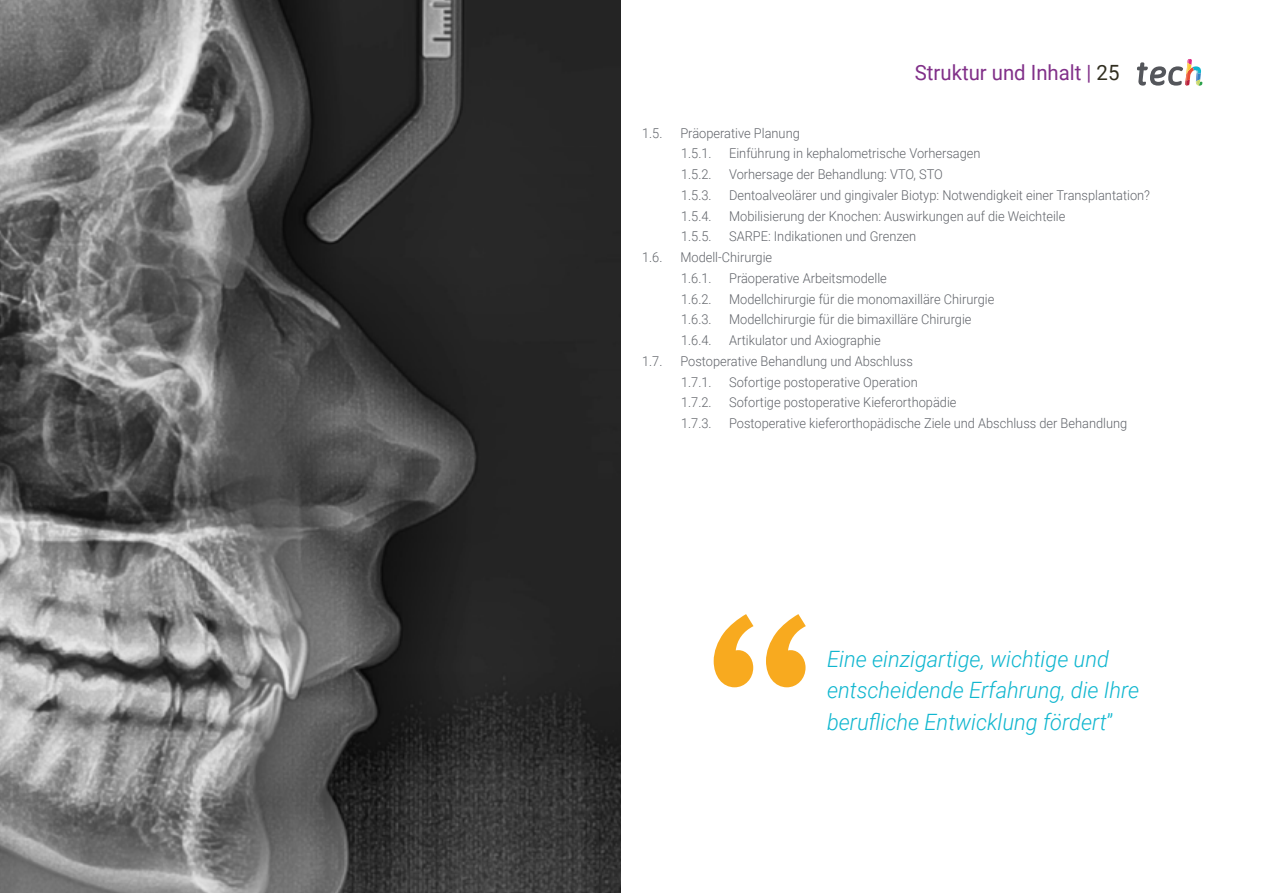
<style>
.page{position:relative;width:1263px;height:893px;background:#fff}
.page>*{position:absolute;margin:0;border:0;box-sizing:border-box;transform-origin:0 0}
.t1{font:italic 300 22.5px/31.5px "Roboto";color:#0fb6cf}
.t2{font:21px "Roboto";color:#813089}
.t3{font:300 13.5px/20.7px "Roboto";color:#61646a;scale:.95 1}
.s1{color:#312e20}
.s2{font-style:normal}
</style>
<div class="page">
<img style="left:0;top:0;width:621px;height:893px">
<svg style="left:714px;top:614px;width:92px;height:73px"></svg>
<svg style="left:1137px;top:59px;width:65px;height:27px"></svg>
<h2 class="t2" style="left:915px;top:57px;width:206px">Struktur und Inhalt | <span class="s1">25</span></h2>
<p class="t3" style="left:642px;top:122px;width:23px">1.5.</p>
<p class="t3" style="left:680px;top:122px;width:127px">Präoperative Planung<br>1.5.1.</p>
<p class="t3" style="left:729px;top:143px;width:266px">Einführung in kephalometrische Vorhersagen</p>
<p class="t3" style="left:681px;top:164px;width:34px">1.5.2.</p>
<p class="t3" style="left:729px;top:164px;width:226px">Vorhersage der Behandlung: VTO, STO</p>
<p class="t3" style="left:681px;top:184px;width:34px">1.5.3.</p>
<p class="t3" style="left:729px;top:184px;width:445px">Dentoalveolärer und gingivaler Biotyp: Notwendigkeit einer Transplantation?</p>
<p class="t3" style="left:681px;top:205px;width:34px">1.5.4.</p>
<p class="t3" style="left:729px;top:205px;width:356px">Mobilisierung der Knochen: Auswirkungen auf die Weichteile</p>
<p class="t3" style="left:681px;top:226px;width:34px">1.5.5.</p>
<p class="t3" style="left:729px;top:226px;width:198px">SARPE: Indikationen und Grenzen</p>
<p class="t3" style="left:642px;top:247px;width:23px">1.6.</p>
<p class="t3" style="left:680px;top:247px;width:98px">Modell-Chirurgie<br>1.6.1.</p>
<p class="t3" style="left:729px;top:267px;width:168px">Präoperative Arbeitsmodelle</p>
<p class="t3" style="left:681px;top:288px;width:34px">1.6.2.</p>
<p class="t3" style="left:729px;top:288px;width:281px">Modellchirurgie für die monomaxilläre Chirurgie</p>
<p class="t3" style="left:681px;top:309px;width:34px">1.6.3.</p>
<p class="t3" style="left:729px;top:309px;width:257px">Modellchirurgie für die bimaxilläre Chirurgie</p>
<p class="t3" style="left:681px;top:330px;width:34px">1.6.4.</p>
<p class="t3" style="left:729px;top:330px;width:161px">Artikulator und Axiographie</p>
<p class="t3" style="left:642px;top:350px;width:23px">1.7.</p>
<p class="t3" style="left:680px;top:350px;width:246px">Postoperative Behandlung und Abschluss<br>1.7.1.</p>
<p class="t3" style="left:729px;top:371px;width:200px">Sofortige postoperative Operation</p>
<p class="t3" style="left:681px;top:392px;width:34px">1.7.2.</p>
<p class="t3" style="left:729px;top:392px;width:241px">Sofortige postoperative Kieferorthopädie</p>
<p class="t3" style="left:681px;top:413px;width:34px">1.7.3.</p>
<p class="t3" style="left:729px;top:413px;width:421px">Postoperative kieferorthopädische Ziele und Abschluss der Behandlung</p>
<h1 class="t1" style="left:827px;top:642px;width:314px">Eine einzigartige, wichtige und entscheidende Erfahrung, die Ihre berufliche Entwicklung fördert<span class="s2">”</span></h1>
</div>
